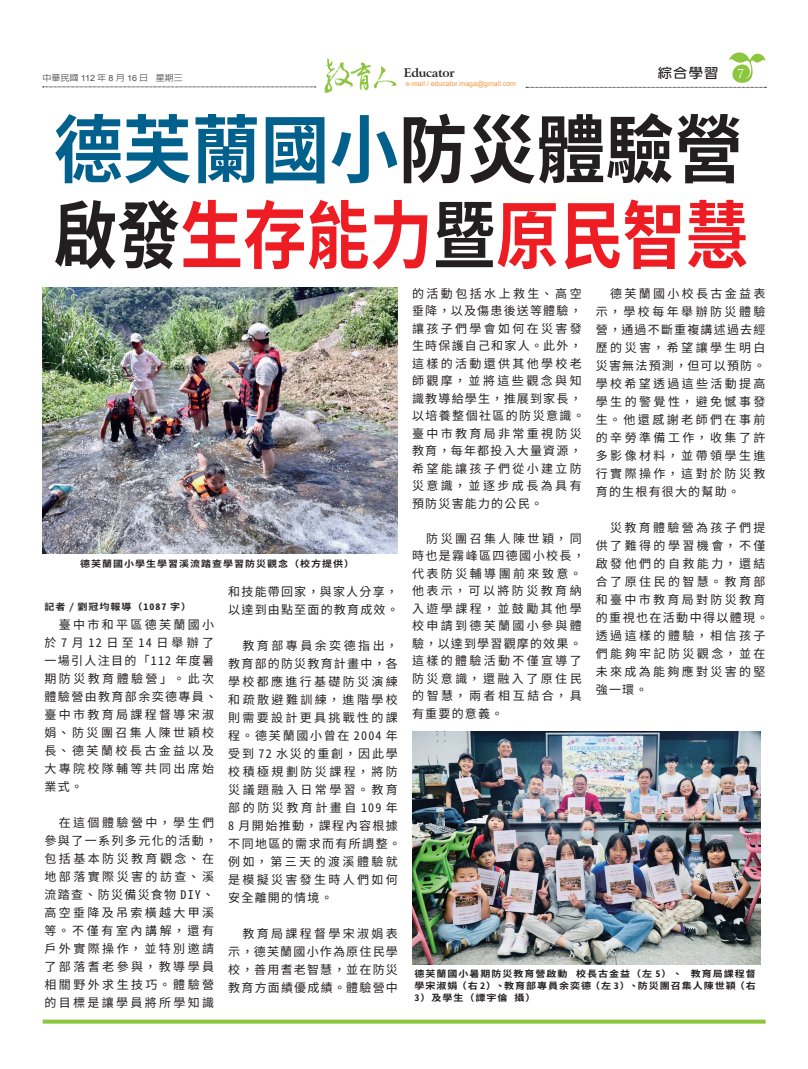
<style>
.page{position:relative;width:808px;height:1069px;background:#fff}
.page>*{position:absolute;margin:0;border:0;box-sizing:border-box;transform-origin:0 0}
.t1{font:700 74.1px "Noto Sans CJ Ktc";color:#ee1d23;scale:.85 1}
.t2{font:700 74.1px "Noto Sans CJ Ktc";color:#01608c;scale:.93 1}
.t3{font:700 13.4px "New Gothic";color:#231f20;scale:1.06 1}
.首行縮一個字{font:12px/18px "Noto Sans Mono CJ Ktc";letter-spacing:.195em;color:#231f20}
.首行縮一個字-2{font:12px/18px "Noto Sans Mono CJ Ktc";letter-spacing:.1em;color:#231f20}
.t4{font:700 12px "Arrus BT";letter-spacing:-.03em;color:#231f20}
.t5{font:12px "Trajan Pro";color:#fff}
.t6{font:700 9px/12px "Noto Sans Mono CJ Ktc";letter-spacing:.1em;color:#231f20;text-align:justify;scale:1.11 1}
.t7{font:500 8.5px "Lin Gothic";color:#4b4c4d;scale:1.06 1}
.t8{font:7px "Arial";color:#f7943c}
.s1{font-family:"Arial";font-weight:400}
.s2{color:#231f20}
</style>
<div class="page">
<svg style="left:325px;top:58px;width:71px;height:35px"></svg>
<svg style="left:43px;top:87px;width:273px;height:1px"></svg>
<svg style="left:526px;top:52px;width:240px;height:36px"></svg>
<svg style="left:43px;top:1019px;width:723px;height:4px;background:#9dce5c"></svg>
<img style="left:412px;top:731px;width:349px;height:233px">
<img style="left:43px;top:287px;width:355px;height:266px">
<p class="t7" style="left:42px;top:74px;width:134px">中華民國 <span class="s1">112</span> 年 <span class="s1">8</span> 月 <span class="s1">16</span> 日 星期三</p>
<p class="t3" style="left:658px;top:66px;width:59px">綜合學習</p>
<p class="t4" style="left:404px;top:65px;width:52px">Educator</p>
<p class="t5" style="left:737px;top:66px;width:8px">7</p>
<p class="t8" style="left:406px;top:79px;width:112px">e-mail / educator.maga@gmail.com</p>
<p class="t2" style="left:54px;top:108px;width:743px">德芙蘭國小<span class="s2">防災體驗營</span></p>
<p class="t1" style="left:54px;top:194px;width:819px"><span class="s2">啟發</span>生存能力<span class="s2">暨</span>原民智慧</p>
<p class="t6" style="left:80px;top:558px;width:248px">德芙蘭國小學生學習溪流踏查學習防災觀念（校方提供）</p>
<p class="t6" style="left:45px;top:600px;width:133px">記者 / 劉冠均報導（1087 字）</p>
<p class="首行縮一個字" style="left:45px;top:616px;width:174px;text-indent:14px">臺中市和平區德芙蘭國小於7月12日至14日舉辦了一場引人注目的「112 年度暑期防災教育體驗營」。此次體驗營由教育部余奕德專員、臺中市教育局課程督導宋淑娟、防災團召集人陳世穎校長、德芙蘭校長古金益以及大專院校隊輔等共同出席始業式。</p>
<p class="首行縮一個字" style="left:45px;top:814px;width:174px;text-indent:14px">在這個體驗營中，學生們參與了一系列多元化的活動，包括基本防災教育觀念、在地部落實際災害的訪查、溪流踏查、防災備災食物 DIY、高空垂降及吊索橫越大甲溪等。不僅有室內講解，還有戶外實際操作，並特別邀請了部落耆老參與，教導學員相關野外求生技巧。體驗營的目標是讓學員將所學知識</p>
<p class="首行縮一個字-2" style="left:228px;top:582px;width:172px">和技能帶回家，與家人分享，以達到由點至面的教育成效。</p>
<p class="首行縮一個字" style="left:228px;top:636px;width:174px;text-indent:14px">教育部專員余奕德指出，教育部的防災教育計畫中，各學校都應進行基礎防災演練和疏散避難訓練，進階學校則需要設計更具挑戰性的課程。德芙蘭國小曾在 2004 年受到 72 水災的重創，因此學校積極規劃防災課程，將防災議題融入日常學習。教育部的防災教育計畫自 109 年<br>8 月開始推動，課程內容根據不同地區的需求而有所調整。例如，第三天的渡溪體驗就是模擬災害發生時人們如何安全離開的情境。</p>
<p class="首行縮一個字" style="left:228px;top:924px;width:171px;text-align:justify;text-indent:14px">教育局課程督學宋淑娟表示，德芙蘭國小作為原住民學校，善用耆老智慧，並在防災教育方面績優成績。體驗營中</p>
<p class="首行縮一個字" style="left:412px;top:285px;width:174px;line-height:17.5px">的活動包括水上救生、高空垂降，以及傷患後送等體驗，讓孩子們學會如何在災害發生時保護自己和家人。此外，這樣的活動還供其他學校老師觀摩，並將這些觀念與知識教導給學生，推展到家長，以培養整個社區的防災意識。臺中市教育局非常重視防災教育，每年都投入大量資源，希望能讓孩子們從小建立防災意識，並逐步成長為具有預防災害能力的公民。</p>
<p class="首行縮一個字" style="left:412px;top:530px;width:174px;line-height:17.5px;text-indent:14px">防災團召集人陳世穎，同時也是霧峰區四德國小校長，代表防災輔導團前來致意。他表示，可以將防災教育納入遊學課程，並鼓勵其他學校申請到德芙蘭國小參與體驗，以達到學習觀摩的效果。這樣的體驗活動不僅宣導了防災意識，還融入了原住民的智慧，兩者相互結合，具有重要的意義。</p>
<p class="首行縮一個字" style="left:596px;top:284px;width:171px;text-align:justify;text-indent:14px">德芙蘭國小校長古金益表示，學校每年舉辦防災體驗營，通過不斷重複講述過去經歷的災害，希望讓學生明白災害無法預測，但可以預防。學校希望透過這些活動提高學生的警覺性，避免憾事發生。他還感謝老師們在事前的辛勞準備工作，收集了許多影像材料，並帶領學生進行實際操作，這對於防災教育的生根有很大的幫助。</p>
<p class="首行縮一個字" style="left:596px;top:518px;width:174px;text-indent:14px">災教育體驗營為孩子們提供了難得的學習機會，不僅啟發他們的自救能力，還結合了原住民的智慧。教育部和臺中市教育局對防災教育的重視也在活動中得以體現。透過這樣的體驗，相信孩子們能夠牢記防災觀念，並在未來成為能夠應對災害的堅強一環。</p>
<p class="t6" style="left:415px;top:967px;width:309px">德芙蘭國小暑期防災教育營啟動 校長古金益（左 5）、 教育局課程督學宋淑娟（右 2）、教育部專員余奕德（左 3）、防災團召集人陳世穎（右3）及學生（譚宇倫 攝）</p>
</div>
